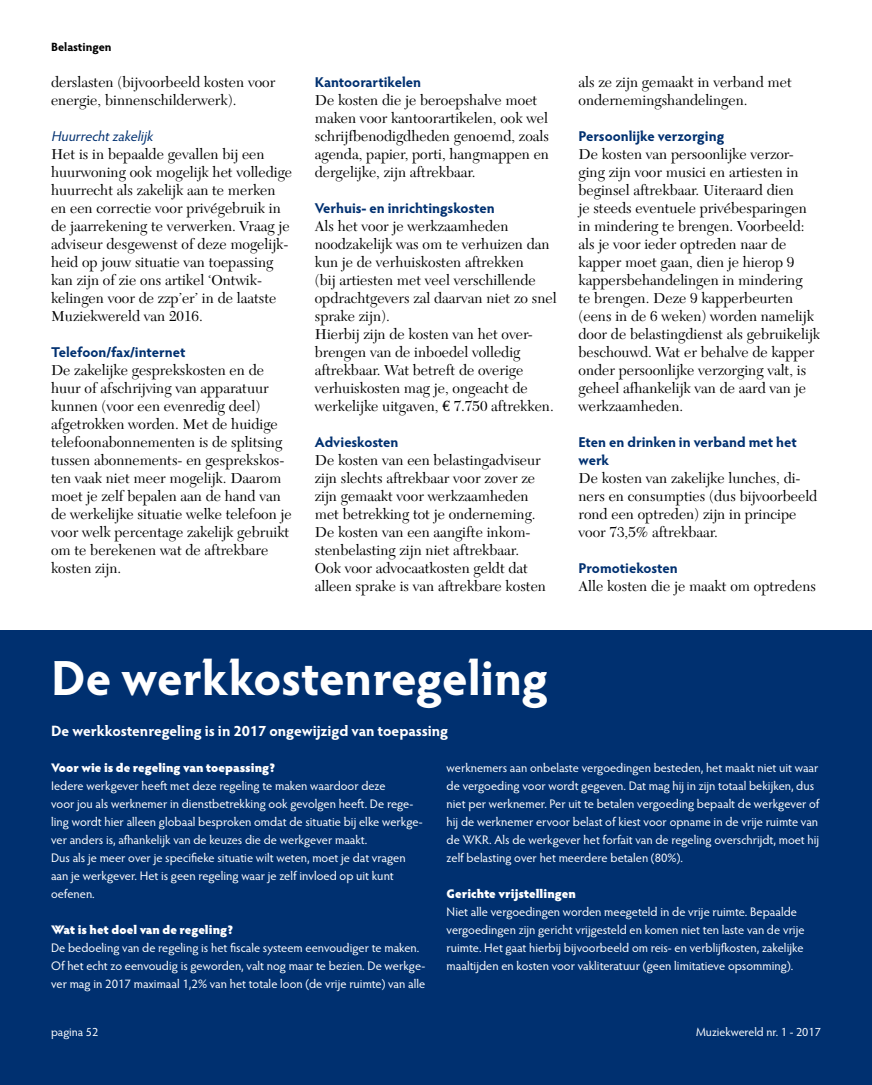
<style>
.page{position:relative;width:872px;height:1085px;background:#fff}
.page>*{position:absolute;margin:0;border:0;box-sizing:border-box;transform-origin:0 0}
.t1{font:700 49.5px "Hypatia Sans Pro";color:#fff}
.t2{font:15px/18px "New Caledonia";color:#000}
.t3{font:700 15px "Hypatia Sans Pro";color:#fff}
.t4{font:700 14.25px/18px "Hypatia Sans Pro";color:#003070}
.t5{font:italic 14.25px "Hypatia Sans Pro";color:#003070}
.t6{font:12.45px/18px "Hypatia Sans Pro";color:#fff}
.t7{font:900 12.45px "Hypatia Sans Pro";color:#fff}
.t8{font:12px "Hypatia Sans Pro";color:#fff}
.t9{font:700 12px "Hypatia Sans Pro";color:#000}
.s1{font-family:"Euro Serif"}
</style>
<div class="page">
<div style="left:0;top:630px;width:872px;height:454px;background:#003070"></div>
<p class="t9" style="left:51px;top:38px;width:62px">Belastingen</p>
<p class="t2" style="left:51px;top:73px;width:226px">derslasten (bijvoorbeeld kosten voor energie, binnenschilderwerk).</p>
<p class="t5" style="left:51px;top:127px;width:107px">Huurrechtzakelijk</p>
<p class="t2" style="left:51px;top:145px;width:242px">Het is in bepaalde gevallen bij een huurwoning ook mogelijk het volledige huurrecht als zakelijk aan te merken en een correctie voor privégebruik in de jaarrekening te verwerken. Vraag je adviseur desgewenst of deze mogelijk&shy;heid op jouw situatie van toepassing kan zijn of zie ons artikel ‘Ontwik&shy;kelingen voor de zzp’er’ in de laatste Muziekwereld van 2016.</p>
<p class="t4" style="left:51px;top:342px;width:136px">Telefoon/fax/internet</p>
<p class="t2" style="left:51px;top:361px;width:242px">De zakelijke gesprekskosten en de huur of afschrijving van apparatuur kunnen (voor een evenredig deel) afgetrokken worden. Met de huidige telefoonabonnementen is de splitsing tussen abonnements- en gesprekskos&shy;ten vaak niet meer mogelijk. Daarom moet je zelf bepalen aan de hand van de werkelijke situatie welke telefoon je voor welk percentage zakelijk gebruikt om te berekenen wat de aftrekbare kosten zijn.</p>
<p class="t4" style="left:315px;top:72px;width:108px">Kantoorartikelen</p>
<p class="t2" style="left:315px;top:91px;width:236px">De kosten die je beroepshalve moet maken voor kantoorartikelen, ook wel schrijfbenodigdheden genoemd, zoals agenda, papier, porti, hangmappen en dergelijke, zijn aftrekbaar.</p>
<p class="t4" style="left:315px;top:198px;width:181px">Verhuis- en inrichtingskosten</p>
<p class="t2" style="left:315px;top:217px;width:243px">Als het voor je werkzaamheden noodzakelijk was om te verhuizen dan kun je de verhuiskosten aftrekken<br>(bij artiesten met veel verschillende opdrachtgevers zal daarvan niet zo snel sprake zijn).<br>Hierbij zijn de kosten van het over&shy;brengen van de inboedel volledig aftrekbaar. Wat betreft de overige verhuiskosten mag je, ongeacht de werkelijke uitgaven, <span class="s1">€</span> 7.750 aftrekken.</p>
<p class="t4" style="left:315px;top:432px;width:85px">Advieskosten</p>
<p class="t2" style="left:315px;top:451px;width:233px">De kosten van een belastingadviseur zijn slechts aftrekbaar voor zover ze zijn gemaakt voor werkzaamheden met betrekking tot je onderneming.<br>De kosten van een aangifte inkom&shy;stenbelasting zijn niet aftrekbaar.<br>Ook voor advocaatkosten geldt dat alleen sprake is van aftrekbare kosten</p>
<p class="t2" style="left:578px;top:73px;width:215px">als ze zijn gemaakt in verband met ondernemingshandelingen.</p>
<p class="t4" style="left:578px;top:126px;width:147px">Persoonlijke verzorging</p>
<p class="t2" style="left:578px;top:145px;width:243px">De kosten van persoonlijke verzor&shy;ging zijn voor musici en artiesten in beginsel aftrekbaar. Uiteraard dien<br>je steeds eventuele privébesparingen in mindering te brengen. Voorbeeld: als je voor ieder optreden naar de kapper moet gaan, dien je hierop 9 kappersbehandelingen in mindering<br>te brengen. Deze 9 kapperbeurten (eens in de 6 weken) worden namelijk door de belastingdienst als gebruikelijk beschouwd. Wat er behalve de kapper onder persoonlijke verzorging valt, is geheel afhankelijk van de aard van je werkzaamheden.</p>
<p class="t4" style="left:578px;top:432px;width:220px">Eten en drinken in verband met het werk</p>
<p class="t2" style="left:578px;top:469px;width:240px">De kosten van zakelijke lunches, di&shy;ners en consumpties (dus bijvoorbeeld rond een optreden) zijn in principe voor 73,5% aftrekbaar.</p>
<p class="t4" style="left:578px;top:558px;width:101px">Promotiekosten</p>
<p class="t2" style="left:578px;top:577px;width:239px">Alle kosten die je maakt om optredens</p>
<h1 class="t1" style="left:51px;top:642px;width:498px">De werkkostenregeling</h1>
<p class="t3" style="left:51px;top:719px;width:399px">De werkkostenregeling is in 2017 ongewijzigd van toepassing</p>
<p class="t7" style="left:51px;top:758px;width:225px">Voor wie is de regeling van toepassing?</p>
<p class="t6" style="left:51px;top:775px;width:373px">Iedere werkgever heeft met deze regeling te maken waardoor deze<br>voor jou als werknemer in dienstbetrekking ook gevolgen heeft. De rege&shy;ling wordt hier alleen globaal besproken omdat de situatie bij elke werkge&shy;ver anders is, afhankelijk van de keuzes die de werkgever maakt.<br>Dus als je meer over je specifieke situatie wilt weten, moet je dat vragen aan je werkgever. Het is geen regeling waar je zelf invloed op uit kunt oefenen.</p>
<p class="t7" style="left:51px;top:920px;width:183px">Wat is het doel van de regeling?</p>
<p class="t6" style="left:51px;top:937px;width:376px">De bedoeling van de regeling is het fiscale systeem eenvoudiger te maken.<br>Of het echt zo eenvoudig is geworden, valt nog maar te bezien. De werkge&shy;ver mag in 2017 maximaal 1,2% van het totale loon (de vrije ruimte) van alle</p>
<p class="t6" style="left:446px;top:757px;width:374px">werknemers aan onbelaste vergoedingen besteden, het maakt niet uit waar de vergoeding voor wordt gegeven. Dat mag hij in zijn totaal bekijken, dus niet per werknemer. Per uit te betalen vergoeding bepaalt de werkgever of hij de werknemer ervoor belast of kiest voor opname in de vrije ruimte van de WKR. Als de werkgever het forfait van de regeling overschrijdt, moet hij zelf belasting over het meerdere betalen (80%).</p>
<p class="t7" style="left:446px;top:884px;width:131px">Gerichte vrijstellingen</p>
<p class="t6" style="left:446px;top:901px;width:359px">Niet alle vergoedingen worden meegeteld in de vrije ruimte. Bepaalde vergoedingen zijn gericht vrijgesteld en komen niet ten laste van de vrije ruimte. Het gaat hierbij bijvoorbeeld om reis- en verblijfkosten, zakelijke maaltijden en kosten voor vakliteratuur (geen limitatieve opsomming).</p>
<p class="t8" style="left:51px;top:1024px;width:49px">pagina 52</p>
<p class="t8" style="left:696px;top:1024px;width:126px">Muziekwereld nr. 1 - 2017</p>
</div>
